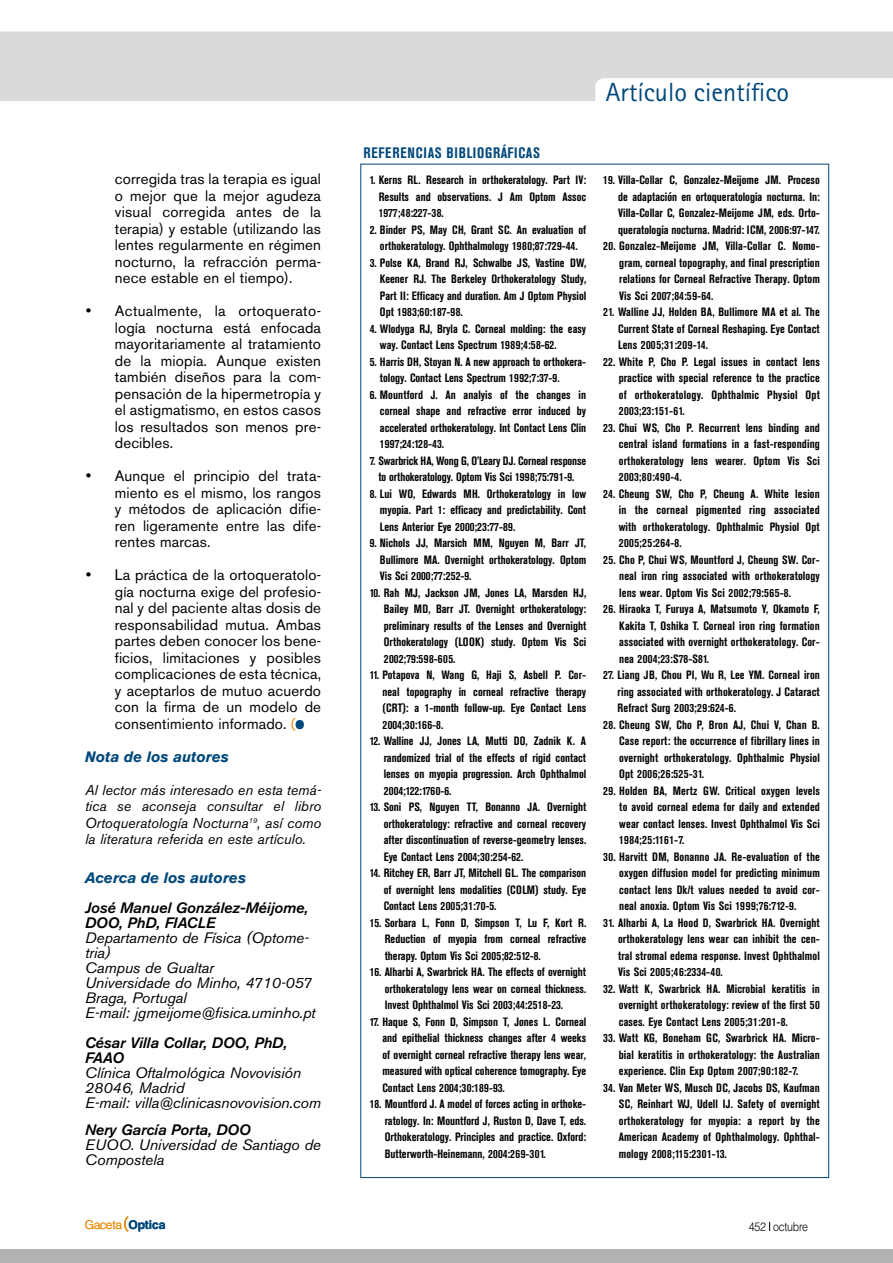
<style>
.page{position:relative;width:893px;height:1263px;background:#fff}
.page>*{position:absolute;margin:0;border:0;box-sizing:border-box;transform-origin:0 0}
.t1{font:26.25px "Rotis Sans Serif";color:#00487b}
.t2{font:15px/16.5px "Akzidenz Grotesk BE";letter-spacing:.01em;color:#000;text-align:justify}
.t3{font:italic 15px/15px "Akzidenz Grotesk BE";letter-spacing:-.01em;color:#000}
.t4{font:italic 500 15px/15px "Akzidenz Grotesk BE";letter-spacing:-.005em;color:#000}
.t5{font:italic 700 15px "Akzidenz Grotesk BE";color:#00487b}
.t6{font:700 condensed 15px "Akzidenz Grotesk BE";letter-spacing:.055em;color:#00487b}
.t7{font:italic 14.25px/16.5px "Akzidenz Grotesk BE";color:#000;text-align:justify}
.t8{font:300 12.15px "Helvetica LT Std";letter-spacing:-.05em;color:#ed8500}
.t9{font:300 12.15px "Helvetica LT Std";letter-spacing:-.025em;color:#000;scale:.88 1}
.t10{font:700 condensed 12px/16.5px "Akzidenz Grotesk BE";color:#000;text-align:justify}
.s1{font-family:"Helvetica";font-weight:700;color:#00487b}
.s2{font-weight:900;color:#fff}
</style>
<div class="page">
<div style="left:0;top:1249px;width:893px;height:14px;background:#b1b3b4"></div>
<svg style="left:291px;top:718px;width:13px;height:13px"></svg>
<div style="left:0;top:32px;width:893px;height:69px;background:#d9dadb"></div>
<svg style="left:595px;top:78px;width:298px;height:23px"></svg>
<svg style="left:124px;top:1216px;width:5px;height:16px"></svg>
<p class="t2" style="left:115px;top:171px;width:208px">corregida tras la terapia es igual o mejor que la mejor agudeza visual corregida antes de la terapia) y estable (utilizando las lentes regularmente en régimen nocturno, la refracción perma&shy;nece estable en el tiempo).</p>
<p class="t2" style="left:115px;top:303px;width:208px;text-indent:-30px">• Actualmente, la ortoquerato&shy;logía nocturna está enfocada mayoritariamente al tratamiento de la miopía. Aunque existen también diseños para la com&shy;pensación de la hipermetropía y el astigmatismo, en estos casos los resultados son menos pre&shy;decibles.</p>
<p class="t2" style="left:115px;top:468px;width:208px;text-indent:-30px">• Aunque el principio del trata&shy;miento es el mismo, los rangos y métodos de aplicación difie&shy;ren ligeramente entre las dife&shy;rentes marcas.</p>
<p class="t2" style="left:115px;top:567px;width:208px;text-indent:-30px">• La práctica de la ortoqueratolo&shy;gía nocturna exige del profesio&shy;nal y del paciente altas dosis de responsabilidad mutua. Ambas partes deben conocer los bene&shy;ficios, limitaciones y posibles complicaciones de esta técnica, y aceptarlos de mutuo acuerdo con la firma de un modelo de consentimiento informado.</p>
<p class="t5" style="left:85px;top:748px;width:146px">Nota de los autores</p>
<p class="t7" style="left:85px;top:782px;width:238px">Al lector más interesado en esta temá&shy;tica se aconseja consultar el libro Ortoqueratología Nocturna<sup>19</sup>, así como la literatura referida en este artículo.</p>
<p class="t5" style="left:85px;top:869px;width:163px">Acerca de los autores</p>
<p class="t4" style="left:85px;top:901px;width:225px">José Manuel González-Méijome,<br>DOO, PhD, FIACLE</p>
<p class="t3" style="left:85px;top:930px;width:232px">Departamento de Física (Optome&shy;tria)<br>Campus de Gualtar<br>Universidade do Minho, 4710-057<br>Braga, Portugal<br>E-mail: jgmeijome@fisica.uminho.pt</p>
<p class="t4" style="left:85px;top:1036px;width:204px">César Villa Collar, DOO, PhD,<br>FAAO</p>
<p class="t3" style="left:85px;top:1065px;width:237px">Clínica Oftalmológica Novovisión<br>28046, Madrid<br>E-mail: villa@clinicasnovovision.com</p>
<p class="t4" style="left:85px;top:1123px;width:167px">Nery García Porta, DOO</p>
<p class="t3" style="left:85px;top:1137px;width:237px">EUOO. Universidad de Santiago de<br>Compostela</p>
<p class="t6" style="left:363px;top:144px;width:178px">REFERENCIAS BIBLIOGRÁFICAS</p>
<p class="t10" style="left:379px;top:172px;width:209px;text-indent:-9px">1. Kerns RL. Research in orthokeratology. Part IV:<br>Results and observations. J Am Optom Assoc 1977;48:227-38.</p>
<p class="t10" style="left:370px;top:222px;width:218px;text-align:center">2. Binder PS, May CH, Grant SC. An evaluation of orthokeratology. Ophthalmology 1980;87:729-44.</p>
<p class="t10" style="left:380px;top:255px;width:208px;text-indent:-10px">3. Polse KA, Brand RJ, Schwalbe JS, Vastine DW, Keener RJ. The Berkeley Orthokeratology Study, Part II: Efficacy and duration. Am J Optom Physiol Opt 1983;60:187-98.</p>
<p class="t10" style="left:380px;top:321px;width:208px;text-indent:-10px">4. Wlodyga RJ, Bryla C. Corneal molding: the easy way. Contact Lens Spectrum 1989;4:58-62.</p>
<p class="t10" style="left:380px;top:354px;width:208px;text-indent:-10px">5. Harris DH, Stoyan N. A new approach to orthokera&shy;tology. Contact Lens Spectrum 1992;7:37-9.</p>
<p class="t10" style="left:380px;top:387px;width:208px;text-indent:-10px">6. Mountford J. An analyis of the changes in corneal shape and refractive error induced by accelerated orthokeratology. Int Contact Lens Clin 1997;24:128-43.</p>
<p class="t10" style="left:370px;top:453px;width:218px;text-align:center">7. Swarbrick HA, Wong G, O’Leary DJ. Corneal response to orthokeratology. Optom Vis Sci 1998;75:791-9.</p>
<p class="t10" style="left:380px;top:486px;width:208px;text-indent:-10px">8. Lui WO, Edwards MH. Orthokeratology in low myopia. Part 1: efficacy and predictability. Cont Lens Anterior Eye 2000;23:77-89.</p>
<p class="t10" style="left:380px;top:535px;width:208px;text-indent:-10px">9. Nichols JJ, Marsich MM, Nguyen M, Barr JT, Bullimore MA. Overnight orthokeratology. Optom Vis Sci 2000;77:252-9.</p>
<p class="t10" style="left:384px;top:585px;width:204px;text-indent:-14px">10. Rah MJ, Jackson JM, Jones LA, Marsden HJ, Bailey MD, Barr JT. Overnight orthokeratology: preliminary results of the Lenses and Overnight Orthokeratology (LOOK) study. Optom Vis Sci 2002;79:598-605.</p>
<p class="t10" style="left:382px;top:667px;width:205px;text-indent:-13px">11. Potapova N, Wang G, Haji S, Asbell P. Cor&shy;neal topography in corneal refractive therapy (CRT): a 1-month follow-up. Eye Contact Lens 2004;30:166-8.</p>
<p class="t10" style="left:384px;top:733px;width:204px;text-indent:-14px">12. Walline JJ, Jones LA, Mutti DO, Zadnik K. A randomized trial of the effects of rigid contact lenses on myopia progression. Arch Ophthalmol 2004;122:1760-6.</p>
<p class="t10" style="left:384px;top:799px;width:204px;text-indent:-14px">13. Soni PS, Nguyen TT, Bonanno JA. Overnight orthokeratology: refractive and corneal recovery after discontinuation of reverse-geometry lenses.<br>Eye Contact Lens 2004;30:254-62.</p>
<p class="t10" style="left:384px;top:865px;width:204px;text-indent:-14px">14. Ritchey ER, Barr JT, Mitchell GL. The comparison of overnight lens modalities (COLM) study. Eye Contact Lens 2005;31:70-5.</p>
<p class="t10" style="left:385px;top:915px;width:203px;text-indent:-15px">15. Sorbara L, Fonn D, Simpson T, Lu F, Kort R.<br>Reduction of myopia from corneal refractive therapy. Optom Vis Sci 2005;82:512-8.</p>
<p class="t10" style="left:385px;top:964px;width:203px;text-indent:-15px">16. Alharbi A, Swarbrick HA. The effects of overnight orthokeratology lens wear on corneal thickness.<br>Invest Ophthalmol Vis Sci 2003;44:2518-23.</p>
<p class="t10" style="left:382px;top:1014px;width:205px;text-indent:-13px">17. Haque S, Fonn D, Simpson T, Jones L. Corneal and epithelial thickness changes after 4 weeks of overnight corneal refractive therapy lens wear, measured with optical coherence tomography. Eye Contact Lens 2004;30:189-93.</p>
<p class="t10" style="left:385px;top:1096px;width:203px;text-indent:-15px">18. Mountford J. A model of forces acting in orthoke&shy;ratology. In: Mountford J, Ruston D, Dave T, eds.<br>Orthokeratology. Principles and practice. Oxford:<br>Butterworth-Heinemann, 2004:269-301.</p>
<h1 class="t1" style="left:606px;top:77px;width:185px">Artículo científico</h1>
<p class="t10" style="left:618px;top:172px;width:203px;text-indent:-15px">19. Villa-Collar C, Gonzalez-Meijome JM. Proceso de adaptación en ortoqueratologia nocturna. In:<br>Villa-Collar C, Gonzalez-Meijome JM, eds. Orto&shy;queratologia nocturna. Madrid: ICM, 2006:97-147.</p>
<p class="t10" style="left:619px;top:238px;width:202px;text-indent:-16px">20. Gonzalez-Meijome JM, Villa-Collar C. Nomo&shy;gram, corneal topography, and final prescription relations for Corneal Refractive Therapy. Optom Vis Sci 2007;84:59-64.</p>
<p class="t10" style="left:618px;top:304px;width:203px;text-indent:-15px">21. Walline JJ, Holden BA, Bullimore MA et al. The Current State of Corneal Reshaping. Eye Contact Lens 2005;31:209-14.</p>
<p class="t10" style="left:619px;top:354px;width:203px;text-indent:-16px">22. White P, Cho P. Legal issues in contact lens practice with special reference to the practice of orthokeratology. Ophthalmic Physiol Opt 2003;23:151-61.</p>
<p class="t10" style="left:619px;top:420px;width:203px;text-indent:-16px">23. Chui WS, Cho P. Recurrent lens binding and central island formations in a fast-responding orthokeratology lens wearer. Optom Vis Sci 2003;80:490-4.</p>
<p class="t10" style="left:619px;top:486px;width:203px;text-indent:-16px">24. Cheung SW, Cho P, Cheung A. White lesion in the corneal pigmented ring associated with orthokeratology. Ophthalmic Physiol Opt 2005;25:264-8.</p>
<p class="t10" style="left:619px;top:552px;width:202px;text-indent:-16px">25. Cho P, Chui WS, Mountford J, Cheung SW. Cor&shy;neal iron ring associated with orthokeratology lens wear. Optom Vis Sci 2002;79:565-8.</p>
<p class="t10" style="left:619px;top:601px;width:202px;text-indent:-16px">26. Hiraoka T, Furuya A, Matsumoto Y, Okamoto F, Kakita T, Oshika T. Corneal iron ring formation associated with overnight orthokeratology. Cor&shy;nea 2004;23:S78-S81.</p>
<p class="t10" style="left:618px;top:667px;width:204px;text-indent:-14px">27. Liang JB, Chou PI, Wu R, Lee YM. Corneal iron ring associated with orthokeratology. J Cataract Refract Surg 2003;29:624-6.</p>
<p class="t10" style="left:619px;top:717px;width:202px;text-indent:-16px">28. Cheung SW, Cho P, Bron AJ, Chui V, Chan B.<br>Case report: the occurrence of fibrillary lines in overnight orthokeratology. Ophthalmic Physiol Opt 2006;26:525-31.</p>
<p class="t10" style="left:619px;top:783px;width:202px;text-indent:-16px">29. Holden BA, Mertz GW. Critical oxygen levels to avoid corneal edema for daily and extended wear contact lenses. Invest Ophthalmol Vis Sci 1984;25:1161-7.</p>
<p class="t10" style="left:619px;top:849px;width:202px;text-indent:-16px">30. Harvitt DM, Bonanno JA. Re-evaluation of the oxygen diffusion model for predicting minimum contact lens Dk/t values needed to avoid cor&shy;neal anoxia. Optom Vis Sci 1999;76:712-9.</p>
<p class="t10" style="left:618px;top:915px;width:203px;text-indent:-15px">31. Alharbi A, La Hood D, Swarbrick HA. Overnight orthokeratology lens wear can inhibit the cen&shy;tral stromal edema response. Invest Ophthalmol Vis Sci 2005;46:2334-40.</p>
<p class="t10" style="left:619px;top:981px;width:203px;text-indent:-16px">32. Watt K, Swarbrick HA. Microbial keratitis in overnight orthokeratology: review of the first 50 cases. Eye Contact Lens 2005;31:201-8.</p>
<p class="t10" style="left:619px;top:1030px;width:203px;text-indent:-16px">33. Watt KG, Boneham GC, Swarbrick HA. Micro&shy;bial keratitis in orthokeratology: the Australian experience. Clin Exp Optom 2007;90:182-7.</p>
<p class="t10" style="left:619px;top:1080px;width:203px;text-indent:-16px">34. Van Meter WS, Musch DC, Jacobs DS, Kaufman SC, Reinhart WJ, Udell IJ. Safety of overnight orthokeratology for myopia: a report by the American Academy of Ophthalmology. Ophthal&shy;mology 2008;115:2301-13.</p>
<p class="t8" style="left:85px;top:1217px;width:82px">Gaceta <span class="s1">Optica</span></p>
<p class="t9" style="left:749px;top:1219px;width:93px">452 octubre <span class="s2">37</span></p>
</div>
